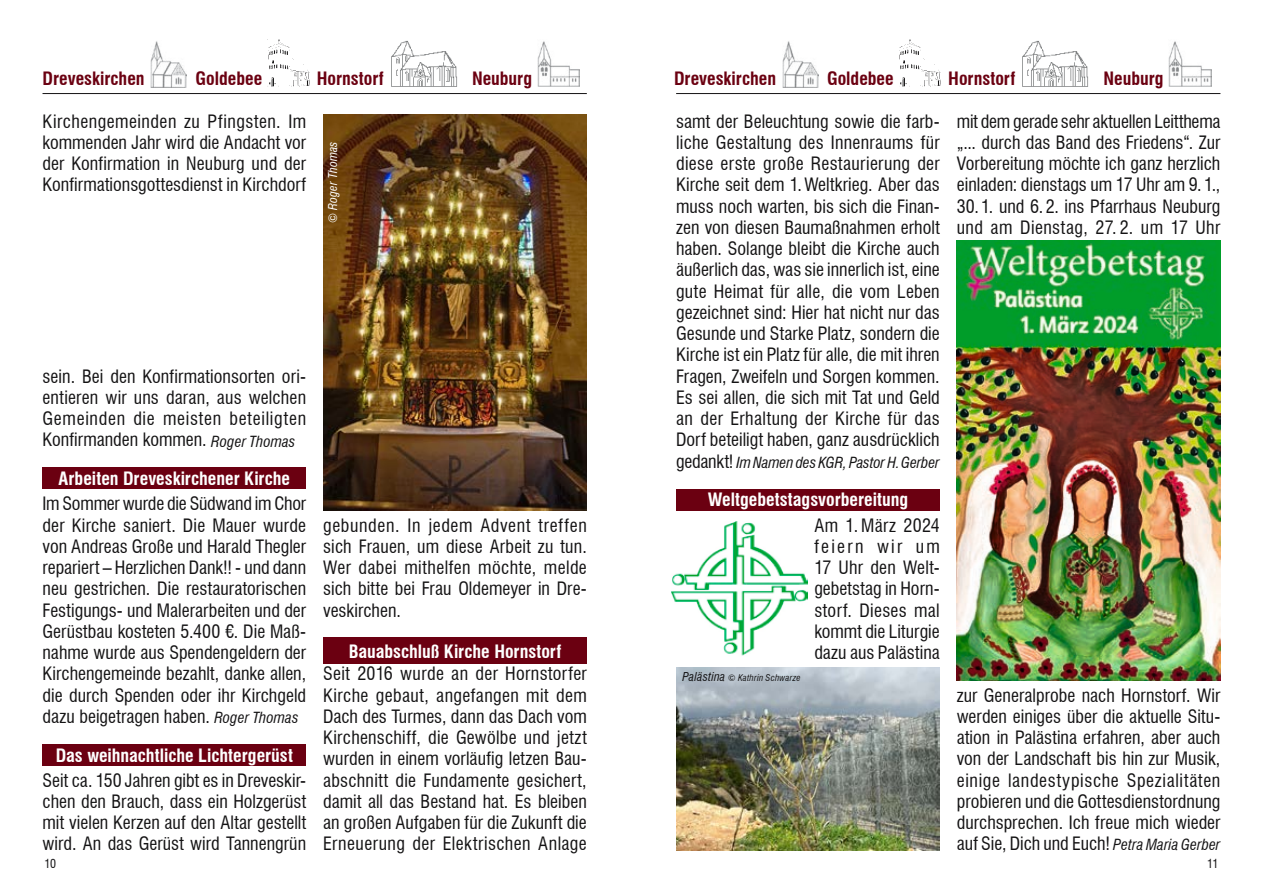
<style>
.page{position:relative;width:1263px;height:893px;background:#fff}
.page>*{position:absolute;margin:0;border:0;box-sizing:border-box;transform-origin:0 0}
.t1{font:condensed 18px/21.3px "Swiss 721 BT";color:#141314;text-align:justify}
.t2{font:700 condensed 18px "Swiss 721 BT";color:#fff}
.t3{font:700 condensed 18px "Swiss 721 BT";color:#6b0011}
.t4{font:italic condensed 15px "Swiss 721 BT";letter-spacing:-.005em;color:#141314}
.t5{font:italic condensed 12px "Swiss 721 BT";letter-spacing:.015em;color:#fff}
.t6{font:condensed 12px "Swiss 721 BT";color:#141314}
.t7{font:italic condensed 9px "Swiss 721 BT";letter-spacing:.025em;color:#141314}
.s1{font-style:italic;font-size:15px}
.s2{font-style:normal;font-size:18px}
.s3{font-size:12px}
</style>
<div class="page">
<hr style="left:676px;top:93px;width:544px;height:1px;background:#141314">
<hr style="left:43px;top:93px;width:544px;height:1px;background:#141314">
<img style="left:151px;top:41px;width:36px;height:46px">
<img style="left:782px;top:41px;width:36px;height:46px">
<img style="left:268px;top:39px;width:42px;height:47px">
<img style="left:899px;top:39px;width:42px;height:47px">
<img style="left:391px;top:40px;width:66px;height:47px">
<img style="left:1023px;top:40px;width:65px;height:47px">
<img style="left:537px;top:41px;width:43px;height:45px">
<img style="left:1169px;top:41px;width:42px;height:45px">
<img style="left:323px;top:115px;width:264px;height:395px">
<img style="left:957px;top:240px;width:263px;height:440px">
<img style="left:676px;top:667px;width:264px;height:183px">
<img style="left:672px;top:521px;width:136px;height:135px">
<div style="left:43px;top:468px;width:263px;height:21px;background:#6b0011"></div>
<div style="left:323px;top:638px;width:264px;height:26px;background:#6b0011"></div>
<div style="left:43px;top:744px;width:263px;height:21px;background:#6b0011"></div>
<div style="left:676px;top:489px;width:264px;height:21px;background:#6b0011"></div>
<p class="t3" style="left:43px;top:68px;width:104px">Dreveskirchen</p>
<p class="t3" style="left:196px;top:68px;width:68px">Goldebee</p>
<p class="t3" style="left:317px;top:68px;width:68px">Hornstorf</p>
<p class="t3" style="left:472px;top:68px;width:62px">Neuburg</p>
<p class="t3" style="left:674px;top:68px;width:104px">Dreveskirchen</p>
<p class="t3" style="left:827px;top:68px;width:68px">Goldebee</p>
<p class="t3" style="left:948px;top:68px;width:68px">Hornstorf</p>
<p class="t3" style="left:1103px;top:68px;width:62px">Neuburg</p>
<p class="t1" style="left:43px;top:110px;width:265px">Kirchengemeinden zu Pfingsten. Im kommenden Jahr wird die Andacht vor der Konfirmation in Neuburg und der Konfirmationsgottesdienst in Kirchdorf</p>
<p class="t1" style="left:43px;top:365px;width:265px">sein. Bei den Konfirmationsorten ori&shy;entieren wir uns daran, aus welchen Gemeinden die meisten beteiligten Konfirmanden kommen. <span class="s1">Roger Thomas</span></p>
<p class="t2" style="left:59px;top:468px;width:233px">Arbeiten Dreveskirchener Kirche</p>
<p class="t1" style="left:43px;top:493px;width:265px">Im Sommer wurde die Südwand im Chor der Kirche saniert. Die Mauer wurde von Andreas Große und Harald Thegler repariert – Herzlichen Dank!! - und dann neu gestrichen. Die restauratorischen Festigungs- und Malerarbeiten und der Gerüstbau kosteten 5.400 €. Die Maß&shy;nahme wurde aus Spendengeldern der Kirchengemeinde bezahlt, danke allen, die durch Spenden oder ihr Kirchgeld dazu beigetragen haben. <span class="s1">Roger Thomas</span></p>
<p class="t2" style="left:56px;top:744px;width:239px">Das weihnachtliche Lichtergerüst</p>
<p class="t1" style="left:43px;top:769px;width:265px">Seit ca. 150 Jahren gibt es in Dreveskir&shy;chen den Brauch, dass ein Holzgerüst mit vielen Kerzen auf den Altar gestellt wird. An das Gerüst wird Tannengrün</p>
<p class="t5" style="left:326px;top:223px;width:83px;rotate:-90deg">© Roger Thomas</p>
<p class="t1" style="left:676px;top:110px;width:265px">samt der Beleuchtung sowie die farb&shy;liche Gestaltung des Innenraums für diese erste große Restaurierung der Kirche seit dem 1.Weltkrieg. Aber das muss noch warten, bis sich die Finan&shy;zen von diesen Baumaßnahmen erholt haben. Solange bleibt die Kirche auch äußerlich das, was sie innerlich ist, eine gute Heimat für alle, die vom Leben gezeichnet sind: Hier hat nicht nur das Gesunde und Starke Platz, sondern die Kirche ist ein Platz für alle, die mit ihren Fragen, Zweifeln und Sorgen kommen.<br>Es sei allen, die sich mit Tat und Geld an der Erhaltung der Kirche für das Dorf beteiligt haben, ganz ausdrücklich</p>
<p class="t4" style="left:676px;top:453px;width:265px"><span class="s2">gedankt!</span> Im Namen des KGR, Pastor H.Gerber</p>
<p class="t2" style="left:708px;top:489px;width:202px">Weltgebetstagsvorbereitung</p>
<p class="t1" style="left:323px;top:514px;width:265px">gebunden. In jedem Advent treffen sich Frauen, um diese Arbeit zu tun.<br>Wer dabei mithelfen möchte, melde sich bitte bei Frau Oldemeyer in Dre&shy;veskirchen.</p>
<p class="t1" style="left:814px;top:514px;width:127px">Am 1. März 2024 feiern wir um 17 Uhr den Welt&shy;gebetstag in Horn&shy;storf. Dieses mal kommt die Liturgie dazu aus Palästina</p>
<p class="t2" style="left:349px;top:640px;width:214px">Bauabschluß Kirche Hornstorf</p>
<p class="t1" style="left:323px;top:663px;width:265px">Seit 2016 wurde an der Hornstorfer Kirche gebaut, angefangen mit dem Dach des Turmes, dann das Dach vom Kirchenschiff, die Gewölbe und jetzt wurden in einem vorläufig letzen Bau&shy;abschnitt die Fundamente gesichert, damit all das Bestand hat. Es bleiben an großen Aufgaben für die Zukunft die Erneuerung der Elektrischen Anlage</p>
<p class="t7" style="left:682px;top:672px;width:119px"><span class="s3">Palästina</span> © Kathrin Schwarze</p>
<p class="t1" style="left:957px;top:110px;width:265px">mit dem gerade sehr aktuellen Leitthema „... durch das Band des Friedens“. Zur Vorbereitung möchte ich ganz herzlich einladen: dienstags um 17 Uhr am 9. 1.,</p>
<p class="t1" style="left:957px;top:195px;width:265px">30. 1. und 6. 2. ins Pfarrhaus Neuburg und am Dienstag, 27. 2. um 17 Uhr</p>
<p class="t1" style="left:957px;top:684px;width:265px">zur Generalprobe nach Hornstorf. Wir werden einiges über die aktuelle Situ&shy;ation in Palästina erfahren, aber auch von der Landschaft bis hin zur Musik, einige landestypische Spezialitäten probieren und die Gottesdienstordnung durchsprechen. Ich freue mich wieder auf Sie, Dich und Euch! <span class="s1">Petra Maria Gerber</span></p>
<p class="t6" style="left:45px;top:856px;width:13px">10</p>
<p class="t6" style="left:1207px;top:856px;width:13px">11</p>
</div>
